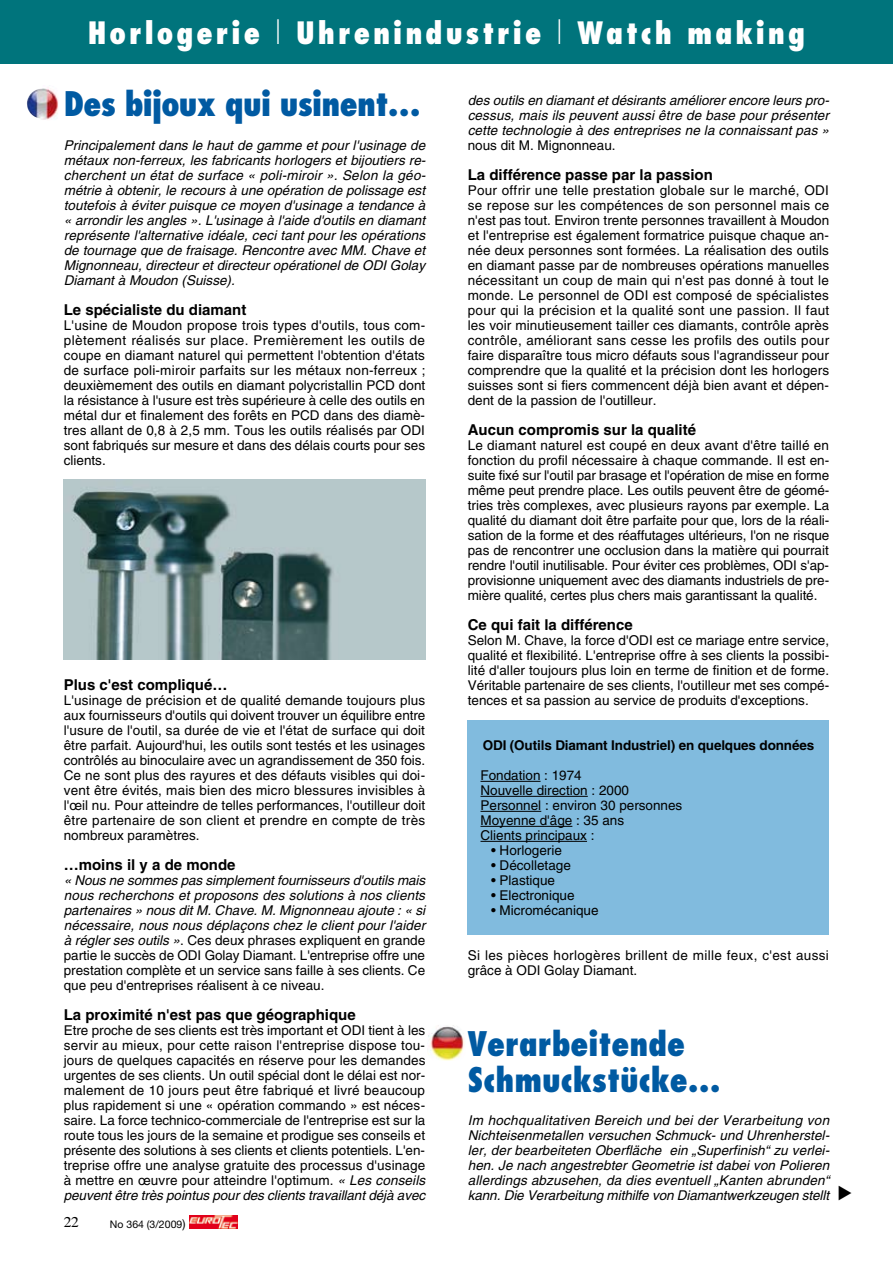
<style>
.page{position:relative;width:893px;height:1263px;background:#fff}
.page>*{position:absolute;margin:0;border:0;box-sizing:border-box;transform-origin:0 0}
.t1{font:800 condensed 33px/36px "Futura";color:#005aa2}
.t2{font:800 condensed 33px "Futura";letter-spacing:-.02em;color:#005aa2}
.t3{font:800 condensed 30px "Futura";letter-spacing:.1em;color:#fff}
.t4{font:700 15px "Helvetica";color:#000}
.t5{font:13.5px/15px "Helvetica";color:#000;text-align:justify}
.t6{font:italic 13.5px/15px "Helvetica";color:#000;text-align:justify}
.t7{font:13.5px/15px "Helvetica";letter-spacing:.025em;color:#000}
.t8{font:700 13.5px "Helvetica";letter-spacing:-.01em;color:#000}
.t9{font:10.5px "Helvetica Neue";color:#000}
.s1{font-weight:300;font-stretch:normal}
.s2{font-style:normal}
.s3{font-style:italic}
.s4{font-size:12px}
</style>
<div class="page">
<svg style="left:189px;top:1215px;width:49px;height:13px"></svg>
<img style="left:190px;top:1215px;width:47px;height:13px">
<img style="left:27px;top:88px;width:31px;height:32px">
<img style="left:428px;top:1025px;width:37px;height:36px">
<img style="left:64px;top:480px;width:361px;height:179px">
<div style="left:468px;top:720px;width:361px;height:214px;background:#81bbde"></div>
<hr style="left:480px;top:781px;width:61px;height:1px;background:#000">
<hr style="left:480px;top:796px;width:108px;height:1px;background:#000">
<hr style="left:480px;top:811px;width:61px;height:1px;background:#000">
<hr style="left:480px;top:826px;width:92px;height:1px;background:#000">
<hr style="left:480px;top:841px;width:107px;height:1px;background:#000">
<div style="left:0;top:0;width:893px;height:64px;background:#00747c"></div>
<h2 class="t3" style="left:88px;top:14px;width:719px">Horlogerie <span class="s1">l</span> Uhrenindustrie <span class="s1">l</span> Watch making</h2>
<h1 class="t2" style="left:64px;top:82px;width:359px">Des bijoux qui usinent…</h1>
<p class="t6" style="left:64px;top:138px;width:364px">Principalement dans le haut de gamme et pour l'usinage de métaux non-ferreux, les fabricants horlogers et bijoutiers re&shy;cherchent un état de surface « poli-miroir ». Selon la géo&shy;métrie à obtenir, le recours à une opération de polissage est toutefois à éviter puisque ce moyen d'usinage a tendance à « arrondir les angles ». L'usinage à l'aide d'outils en diamant représente l'alternative idéale, ceci tant pour les opérations de tournage que de fraisage. Rencontre avec MM. Chave et Mignonneau, directeur et directeur opérationel de ODI Golay Diamant à Moudon (Suisse).</p>
<p class="t4" style="left:64px;top:300px;width:184px">Le spécialiste du diamant</p>
<p class="t5" style="left:64px;top:318px;width:363px">L'usine de Moudon propose trois types d'outils, tous com&shy;plètement réalisés sur place. Premièrement les outils de coupe en diamant naturel qui permettent l'obtention d'états de surface poli-miroir parfaits sur les métaux non-ferreux ; deuxièmement des outils en diamant polycristallin PCD dont la résistance à l'usure est très supérieure à celle des outils en métal dur et finalement des forêts en PCD dans des diamè&shy;tres allant de 0,8 à 2,5 mm. Tous les outils réalisés par ODI sont fabriqués sur mesure et dans des délais courts pour ses clients.</p>
<p class="t4" style="left:64px;top:675px;width:165px">Plus c'est compliqué…</p>
<p class="t5" style="left:64px;top:693px;width:363px">L'usinage de précision et de qualité demande toujours plus aux fournisseurs d'outils qui doivent trouver un équilibre entre l'usure de l'outil, sa durée de vie et l'état de surface qui doit être parfait. Aujourd'hui, les outils sont testés et les usinages contrôlés au binoculaire avec un agrandissement de 350 fois.<br>Ce ne sont plus des rayures et des défauts visibles qui doi&shy;vent être évités, mais bien des micro blessures invisibles à l'œil nu. Pour atteindre de telles performances, l'outilleur doit être partenaire de son client et prendre en compte de très nombreux paramètres.</p>
<p class="t4" style="left:64px;top:855px;width:173px">…moins il y a de monde</p>
<p class="t6" style="left:64px;top:873px;width:364px">« Nous ne sommes pas simplement fournisseurs d'outils mais nous recherchons et proposons des solutions à nos clients partenaires » nous dit M. Chave. M. Mignonneau ajoute : « si nécessaire, nous nous déplaçons chez le client pour l'aider à régler ses outils »<span class="s2">. Ces deux phrases expliquent en grande partie le succès de ODI Golay Diamant. L'entreprise offre une prestation complète et un service sans faille à ses clients. Ce que peu d'entreprises réalisent à ce niveau.</span></p>
<p class="t4" style="left:64px;top:1005px;width:293px">La proximité n'est pas que géographique</p>
<p class="t5" style="left:64px;top:1023px;width:364px">Etre proche de ses clients est très important et ODI tient à les servir au mieux, pour cette raison l'entreprise dispose tou&shy;jours de quelques capacités en réserve pour les demandes urgentes de ses clients. Un outil spécial dont le délai est nor&shy;malement de 10 jours peut être fabriqué et livré beaucoup plus rapidement si une « opération commando » est néces&shy;saire. La force technico-commerciale de l'entreprise est sur la route tous les jours de la semaine et prodigue ses conseils et présente des solutions à ses clients et clients potentiels. L'en&shy;treprise offre une analyse gratuite des processus d'usinage à mettre en œuvre pour atteindre l'optimum. <span class="s3">« Les conseils peuvent être très pointus pour des clients travaillant déjà avec</span></p>
<p class="t9" style="left:110px;top:1218px;width:77px">No 364 (3/2009<span class="s4">)</span></p>
<p class="t6" style="left:468px;top:93px;width:363px">des outils en diamant et désirants améliorer encore leurs pro&shy;cessus, mais ils peuvent aussi être de base pour présenter cette technologie à des entreprises ne la connaissant pas »</p>
<p class="t5" style="left:468px;top:138px;width:149px">nous dit M. Mignonneau.</p>
<p class="t4" style="left:468px;top:165px;width:247px">La différence passe par la passion</p>
<p class="t5" style="left:468px;top:183px;width:363px">Pour offrir une telle prestation globale sur le marché, ODI se repose sur les compétences de son personnel mais ce n'est pas tout. Environ trente personnes travaillent à Moudon et l'entreprise est également formatrice puisque chaque an&shy;née deux personnes sont formées. La réalisation des outils en diamant passe par de nombreuses opérations manuelles nécessitant un coup de main qui n'est pas donné à tout le monde. Le personnel de ODI est composé de spécialistes pour qui la précision et la qualité sont une passion. Il faut les voir minutieusement tailler ces diamants, contrôle après contrôle, améliorant sans cesse les profils des outils pour faire disparaître tous micro défauts sous l'agrandisseur pour comprendre que la qualité et la précision dont les horlogers suisses sont si fiers commencent déjà bien avant et dépen&shy;dent de la passion de l'outilleur.</p>
<p class="t4" style="left:468px;top:420px;width:230px">Aucun compromis sur la qualité</p>
<p class="t5" style="left:468px;top:438px;width:363px">Le diamant naturel est coupé en deux avant d'être taillé en fonction du profil nécessaire à chaque commande. Il est en&shy;suite fixé sur l'outil par brasage et l'opération de mise en forme même peut prendre place. Les outils peuvent être de géomé&shy;tries très complexes, avec plusieurs rayons par exemple. La qualité du diamant doit être parfaite pour que, lors de la réali&shy;sation de la forme et des réaffutages ultérieurs, l'on ne risque pas de rencontrer une occlusion dans la matière qui pourrait rendre l'outil inutilisable. Pour éviter ces problèmes, ODI s'ap&shy;provisionne uniquement avec des diamants industriels de pre&shy;mière qualité, certes plus chers mais garantissant la qualité.</p>
<p class="t4" style="left:468px;top:615px;width:167px">Ce qui fait la différence</p>
<p class="t5" style="left:468px;top:633px;width:363px">Selon M. Chave, la force d'ODI est ce mariage entre service, qualité et flexibilité. L'entreprise offre à ses clients la possibi&shy;lité d'aller toujours plus loin en terme de finition et de forme.<br>Véritable partenaire de ses clients, l'outilleur met ses compé&shy;tences et sa passion au service de produits d'exceptions.</p>
<p class="t8" style="left:483px;top:737px;width:333px">ODI (Outils Diamant Industriel) en quelques données</p>
<p class="t5" style="left:480px;top:768px;width:203px;text-align:left">Fondation : 1974<br>Nouvelle direction : 2000<br>Personnel : environ 30 personnes<br>Moyenne d'âge : 35 ans<br>Clients principaux :</p>
<p class="t5" style="left:491px;top:843px;width:72px">• Horlogerie</p>
<p class="t5" style="left:491px;top:858px;width:81px">• Décolletage</p>
<p class="t5" style="left:491px;top:873px;width:66px">• Plastique</p>
<p class="t5" style="left:491px;top:888px;width:85px">• Electronique</p>
<p class="t5" style="left:491px;top:903px;width:109px">• Micromécanique</p>
<p class="t7" style="left:468px;top:948px;width:363px">Si les pièces horlogères brillent de mille feux, c'est aussi grâce à ODI Golay Diamant.</p>
<h1 class="t1" style="left:468px;top:1025px;width:255px">Verarbeitende<br>Schmuckstücke…</h1>
<p class="t6" style="left:468px;top:1113px;width:364px">Im hochqualitativen Bereich und bei der Verarbeitung von Nichteisenmetallen versuchen Schmuck- und Uhrenherstel&shy;ler, der bearbeiteten Oberfläche ein „Superfinish“ zu verlei&shy;hen. Je nach angestrebter Geometrie ist dabei von Polieren allerdings abzusehen, da dies eventuell „Kanten abrunden“ kann. Die Verarbeitung mithilfe von Diamantwerkzeugen stellt</p>
</div>
